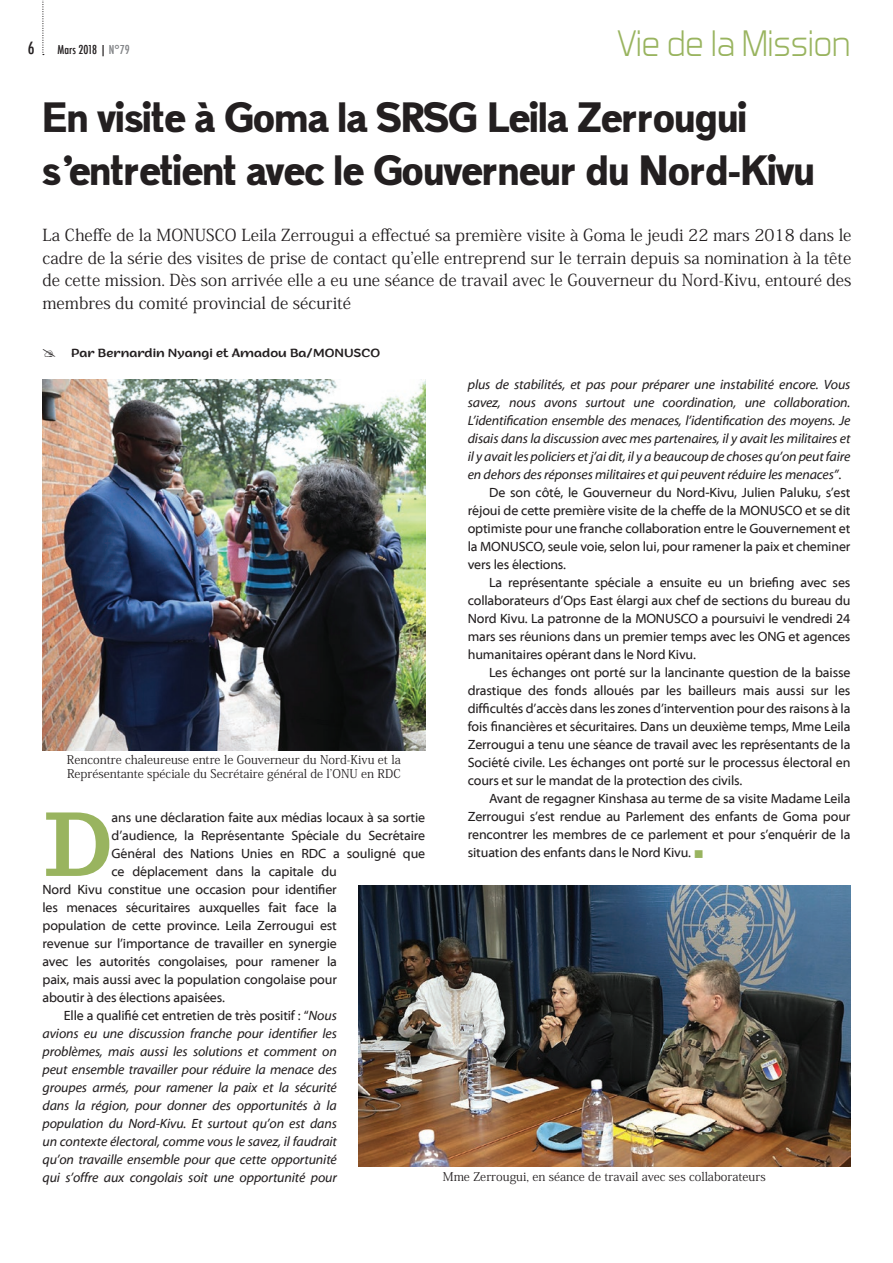
<style>
.page{position:relative;width:893px;height:1263px;background:#fff}
.page>*{position:absolute;margin:0;border:0;box-sizing:border-box;transform-origin:0 0}
.t1{font:90.6px "Ghostlight";color:#99b45f}
.t2{font:40.5px/52.5px "Maximum Impact";color:#231f20}
.t3{font:300 37.5px "Aero Matics";color:#99b45f}
.t4{font:16.5px/22.5px "Koz Min Pr 6 N";color:#231f20;text-align:justify}
.t5{font:500 condensed 16.5px "Futura";color:#231f20}
.t6{font:13.5px "Myriad Web Pro";letter-spacing:-.01em;color:#231f20}
.t7{font:italic 13.5px "Myriad Web Pro";letter-spacing:-.01em;color:#231f20}
.t8{font:12px/14.4px "Koz Min Pr 6 N";color:#231f20}
.t9{font:12px "Arturo Trial";color:#231f20}
.t10{font:500 condensed 12px "Futura";color:#231f20}
.s1{color:#808285}
.s2{font-style:italic}
.s3{font-style:normal}
.s4{color:#99b45f}
</style>
<div class="page">
<svg style="left:42px;top:0;width:2px;height:55px"></svg>
<img style="left:43px;top:379px;width:382px;height:371px">
<img style="left:358px;top:885px;width:492px;height:281px">
<p class="t5" style="left:28px;top:37px;width:8px">6</p>
<p class="t10" style="left:58px;top:42px;width:74px">Mars 2018 | <span class="s1">N°79</span></p>
<h3 class="t3" style="left:618px;top:21px;width:234px">Vie de la Mission</h3>
<h2 class="t2" style="left:43px;top:92px;width:774px">En visite à Goma la SRSG Leila Zerrougui s’entretient avec le Gouverneur du Nord-Kivu</h2>
<p class="t4" style="left:43px;top:224px;width:811px">La Cheffe de la MONUSCO Leila Zerrougui a effectué sa première visite à Goma le jeudi 22 mars 2018 dans le cadre de la série des visites de prise de contact qu’elle entreprend sur le terrain depuis sa nomination à la tête de cette mission. Dès son arrivée elle a eu une séance de travail avec le Gouverneur du Nord-Kivu, entouré des membres du comité provincial de sécurité</p>
<p class="t9" style="left:71px;top:345px;width:311px">Par Bernardin Nyangi et Amadou Ba/MONUSCO</p>
<p class="t8" style="left:67px;top:753px;width:335px">Rencontre chaleureuse entre le Gouverneur du Nord-Kivu et la<br>Représentante spéciale du Secrétaire général de l’ONU en RDC</p>
<h1 class="t1" style="left:43px;top:769px;width:71px">D</h1>
<p class="t6" style="left:112px;top:810px;width:315px">ans une déclaration faite aux médias locaux à sa sortie</p>
<p class="t6" style="left:112px;top:828px;width:315px">d’audience, la Représentante Spéciale du Secrétaire</p>
<p class="t6" style="left:112px;top:846px;width:315px">Général des Nations Unies en RDC a souligné que</p>
<p class="t6" style="left:112px;top:864px;width:227px">ce déplacement dans la capitale du</p>
<p class="t6" style="left:43px;top:882px;width:296px">Nord Kivu constitue une occasion pour identifier</p>
<p class="t6" style="left:43px;top:900px;width:296px">les menaces sécuritaires auxquelles fait face la</p>
<p class="t6" style="left:43px;top:918px;width:296px">population de cette province. Leila Zerrougui est</p>
<p class="t6" style="left:43px;top:936px;width:296px">revenue sur l’importance de travailler en synergie</p>
<p class="t6" style="left:43px;top:954px;width:296px">avec les autorités congolaises, pour ramener la</p>
<p class="t6" style="left:43px;top:972px;width:296px">paix, mais aussi avec la population congolaise pour</p>
<p class="t6" style="left:43px;top:990px;width:184px">aboutir à des élections apaisées.</p>
<p class="t6" style="left:64px;top:1008px;width:275px">Elle a qualifié cet entretien de très positif : “<span class="s2">Nous</span></p>
<p class="t7" style="left:43px;top:1026px;width:296px">avions eu une discussion franche pour identifier les</p>
<p class="t7" style="left:43px;top:1044px;width:296px">problèmes, mais aussi les solutions et comment on</p>
<p class="t7" style="left:43px;top:1062px;width:296px">peut ensemble travailler pour réduire la menace des</p>
<p class="t7" style="left:43px;top:1080px;width:296px">groupes armés, pour ramener la paix et la sécurité</p>
<p class="t7" style="left:43px;top:1098px;width:296px">dans la région, pour donner des opportunités à la</p>
<p class="t7" style="left:43px;top:1116px;width:296px">population du Nord-Kivu. Et surtout qu’on est dans</p>
<p class="t7" style="left:43px;top:1134px;width:296px">un contexte électoral, comme vous le savez, il faudrait</p>
<p class="t7" style="left:43px;top:1152px;width:296px">qu’on travaille ensemble pour que cette opportunité</p>
<p class="t7" style="left:43px;top:1170px;width:296px">qui s’offre aux congolais soit une opportunité pour</p>
<p class="t7" style="left:468px;top:377px;width:384px">plus de stabilités, et pas pour préparer une instabilité encore. Vous</p>
<p class="t7" style="left:468px;top:395px;width:384px">savez, nous avons surtout une coordination, une collaboration.</p>
<p class="t7" style="left:468px;top:413px;width:384px">L’identification ensemble des menaces, l’identification des moyens. Je</p>
<p class="t7" style="left:468px;top:431px;width:384px">disais dans la discussion avec mes partenaires, il y avait les militaires et</p>
<p class="t7" style="left:468px;top:449px;width:384px">il y avait les policiers et j’ai dit, il y a beaucoup de choses qu’on peut faire</p>
<p class="t7" style="left:468px;top:467px;width:375px">en dehors des réponses militaires et qui peuvent réduire les menaces”<span class="s3">.</span></p>
<p class="t6" style="left:489px;top:485px;width:363px">De son côté, le Gouverneur du Nord-Kivu, Julien Paluku, s’est</p>
<p class="t6" style="left:468px;top:503px;width:384px">réjoui de cette première visite de la cheffe de la MONUSCO et se dit</p>
<p class="t6" style="left:468px;top:521px;width:384px">optimiste pour une franche collaboration entre le Gouvernement et</p>
<p class="t6" style="left:468px;top:539px;width:384px">la MONUSCO, seule voie, selon lui, pour ramener la paix et cheminer</p>
<p class="t6" style="left:468px;top:557px;width:100px">vers les élections.</p>
<p class="t6" style="left:489px;top:575px;width:363px">La représentante spéciale a ensuite eu un briefing avec ses</p>
<p class="t6" style="left:468px;top:593px;width:384px">collaborateurs d’Ops East élargi aux chef de sections du bureau du</p>
<p class="t6" style="left:468px;top:611px;width:384px">Nord Kivu. La patronne de la MONUSCO a poursuivi le vendredi 24</p>
<p class="t6" style="left:468px;top:629px;width:384px">mars ses réunions dans un premier temps avec les ONG et agences</p>
<p class="t6" style="left:468px;top:647px;width:230px">humanitaires opérant dans le Nord Kivu.</p>
<p class="t6" style="left:489px;top:665px;width:363px">Les échanges ont porté sur la lancinante question de la baisse</p>
<p class="t6" style="left:468px;top:683px;width:384px">drastique des fonds alloués par les bailleurs mais aussi sur les</p>
<p class="t6" style="left:468px;top:701px;width:384px">difficultés d’accès dans les zones d’intervention pour des raisons à la</p>
<p class="t6" style="left:468px;top:719px;width:384px">fois financières et sécuritaires. Dans un deuxième temps, Mme Leila</p>
<p class="t6" style="left:468px;top:737px;width:384px">Zerrougui a tenu une séance de travail avec les représentants de la</p>
<p class="t6" style="left:468px;top:755px;width:384px">Société civile. Les échanges ont porté sur le processus électoral en</p>
<p class="t6" style="left:468px;top:773px;width:276px">cours et sur le mandat de la protection des civils.</p>
<p class="t6" style="left:489px;top:791px;width:363px">Avant de regagner Kinshasa au terme de sa visite Madame Leila</p>
<p class="t6" style="left:468px;top:809px;width:384px">Zerrougui s’est rendue au Parlement des enfants de Goma pour</p>
<p class="t6" style="left:468px;top:827px;width:384px">rencontrer les membres de ce parlement et pour s’enquérir de la</p>
<p class="t6" style="left:468px;top:845px;width:237px">situation des enfants dans le Nord Kivu. <span class="s4">■</span></p>
<p class="t8" style="left:443px;top:1169px;width:324px">Mme Zerrougui, en séance de travail avec ses collaborateurs</p>
</div>
